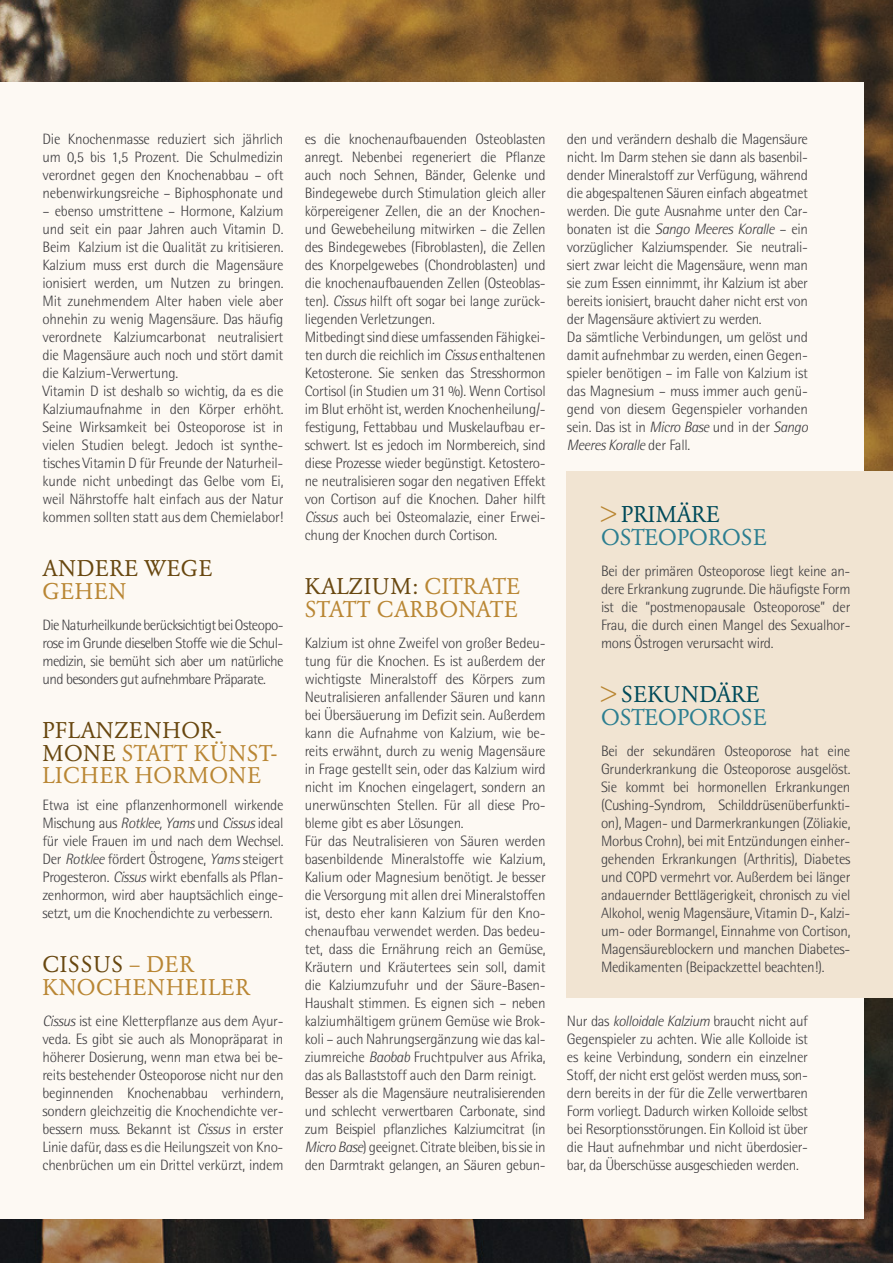
<style>
.page{position:relative;width:893px;height:1263px;background:#fff}
.page>*{position:absolute;margin:0;border:0;box-sizing:border-box;transform-origin:0 0}
.t1{font:22.5px/22.5px "Garamond BQ";letter-spacing:.02em;color:#b98633}
.t2{font:22.5px/22.5px "Garamond BQ";color:#2c7e90}
.t3{font:22.5px/22.5px "Garamond BQ";color:#b98633}
.t4{font:22.5px/22.5px "Garamond BQ";letter-spacing:.04em;color:#b98633}
.t5{font:22.5px "Garamond BQ";letter-spacing:.02em;color:#68470f}
.t6{font:300 15px/18px "AT Rotis Semi Sans";letter-spacing:-.02em;color:#3e3d40;text-align:justify}
.s1{color:#68470f}
.s2{font-style:italic}
.s3{color:#b98633}
.s4{color:#004a5a}
</style>
<div class="page">
<img style="left:0;top:0;width:893px;height:1263px">
<div style="left:0;top:82px;width:864px;height:1137px;background:#fdf9f3"></div>
<div style="left:567px;top:471px;width:326px;height:527px;background:#f1e4d2"></div>
<p class="t6" style="left:43px;top:131px;width:242px">Die Knochenmasse reduziert sich jährlich um 0,5 bis 1,5 Prozent. Die Schulmedizin verordnet gegen den Knochenabbau – oft nebenwirkungsreiche – Biphosphonate und</p>
<p class="t6" style="left:43px;top:203px;width:242px;text-align:left">– ebenso umstrittene – Hormone, Kalzium und seit ein paar Jahren auch Vitamin D.<br>Beim Kalzium ist die Qualität zu kritisieren.<br>Kalzium muss erst durch die Magensäure ionisiert werden, um Nutzen zu bringen.<br>Mit zunehmendem Alter haben viele aber ohnehin zu wenig Magensäure. Das häufig verordnete Kalziumcarbonat neutralisiert die Magensäure auch noch und stört damit die Kalzium-Verwertung.<br>Vitamin D ist deshalb so wichtig, da es die Kalziumaufnahme in den Körper erhöht.<br>Seine Wirksamkeit bei Osteoporose ist in vielen Studien belegt. Jedoch ist synthe&shy;tisches Vitamin D für Freunde der Naturheil&shy;kunde nicht unbedingt das Gelbe vom Ei, weil Nährstoffe halt einfach aus der Natur kommen sollten statt aus dem Chemielabor!</p>
<h1 class="t5" style="left:43px;top:556px;width:171px">ANDERE WEGE</h1>
<h1 class="t1" style="left:43px;top:580px;width:85px">GEHEN</h1>
<p class="t6" style="left:43px;top:617px;width:242px">Die Naturheilkunde berücksichtigt bei Osteopo&shy;rose im Grunde dieselben Stoffe wie die Schul&shy;medizin, sie bemüht sich aber um natürliche und besonders gut aufnehmbare Präparate.</p>
<h1 class="t1" style="left:43px;top:720px;width:236px"><span class="s1">PFLANZENHOR-<br>MONE</span> STATT KÜNST-<br>LICHER HORMONE</h1>
<p class="t6" style="left:43px;top:797px;width:242px">Etwa ist eine pflanzenhormonell wirkende Mischung aus <span class="s2">Rotklee, Yams</span> und <span class="s2">Cissus</span> ideal für viele Frauen im und nach dem Wechsel.<br>Der <span class="s2">Rotklee</span> fördert Östrogene, <span class="s2">Yams</span> steigert Progesteron. <span class="s2">Cissus</span> wirkt ebenfalls als Pflan&shy;zenhormon, wird aber hauptsächlich einge&shy;setzt, um die Knochendichte zu verbessern.</p>
<h1 class="t4" style="left:43px;top:954px;width:209px"><span class="s1">CISSUS</span> – DER<br>KNOCHENHEILER</h1>
<p class="t6" style="left:43px;top:1013px;width:242px"><span class="s2">Cissus</span> ist eine Kletterpflanze aus dem Ayur&shy;veda. Es gibt sie auch als Monopräparat in höherer Dosierung, wenn man etwa bei be&shy;reits bestehender Osteoporose nicht nur den beginnenden Knochenabbau verhindern, sondern gleichzeitig die Knochendichte ver&shy;bessern muss. Bekannt ist <span class="s2">Cissus</span> in erster Linie dafür, dass es die Heilungszeit von Kno&shy;chenbrüchen um ein Drittel verkürzt, indem</p>
<p class="t6" style="left:305px;top:131px;width:242px;text-align:left">es die knochenaufbauenden Osteoblasten anregt. Nebenbei regeneriert die Pflanze auch noch Sehnen, Bänder, Gelenke und Bindegewebe durch Stimulation gleich aller körpereigener Zellen, die an der Knochen&shy;und Gewebeheilung mitwirken – die Zellen des Bindegewebes (Fibroblasten), die Zellen des Knorpelgewebes (Chondroblasten) und die knochenaufbauenden Zellen (Osteoblas&shy;ten). <span class="s2">Cissus</span> hilft oft sogar bei lange zurück&shy;liegenden Verletzungen.<br>Mitbedingt sind diese umfassenden Fähigkei&shy;ten durch die reichlich im <span class="s2">Cissus</span> enthaltenen Ketosterone. Sie senken das Stresshormon Cortisol (in Studien um 31 %). Wenn Cortisol im Blut erhöht ist, werden Knochenheilung/- festigung, Fettabbau und Muskelaufbau er&shy;schwert. Ist es jedoch im Normbereich, sind diese Prozesse wieder begünstigt. Ketostero&shy;ne neutralisieren sogar den negativen Effekt von Cortison auf die Knochen. Daher hilft <span class="s2">Cissus</span> auch bei Osteomalazie, einer Erwei&shy;chung der Knochen durch Cortison.</p>
<h1 class="t3" style="left:305px;top:576px;width:217px"><span class="s1">KALZIUM:</span> CITRATE<br>STATT CARBONATE</h1>
<p class="t6" style="left:305px;top:635px;width:242px;text-align:left">Kalzium ist ohne Zweifel von großer Bedeu&shy;tung für die Knochen. Es ist außerdem der wichtigste Mineralstoff des Körpers zum Neutralisieren anfallender Säuren und kann bei Übersäuerung im Defizit sein. Außerdem kann die Aufnahme von Kalzium, wie be&shy;reits erwähnt, durch zu wenig Magensäure in Frage gestellt sein, oder das Kalzium wird nicht im Knochen eingelagert, sondern an unerwünschten Stellen. Für all diese Pro&shy;bleme gibt es aber Lösungen.<br>Für das Neutralisieren von Säuren werden basenbildende Mineralstoffe wie Kalzium, Kalium oder Magnesium benötigt. Je besser die Versorgung mit allen drei Mineralstoffen ist, desto eher kann Kalzium für den Kno&shy;chenaufbau verwendet werden. Das bedeu&shy;tet, dass die Ernährung reich an Gemüse, Kräutern und Kräutertees sein soll, damit die Kalziumzufuhr und der Säure-Basen-Haushalt stimmen. Es eignen sich – neben kalziumhältigem grünem Gemüse wie Brok&shy;koli – auch Nahrungsergänzung wie das kal&shy;ziumreiche <span class="s2">Baobab</span> Fruchtpulver aus Afrika, das als Ballaststoff auch den Darm reinigt.<br>Besser als die Magensäure neutralisierenden und schlecht verwertbaren Carbonate, sind zum Beispiel pflanzliches Kalziumcitrat (in <span class="s2">Micro Base</span>) geeignet. Citrate bleiben, bis sie in den Darmtrakt gelangen, an Säuren gebun-</p>
<p class="t6" style="left:567px;top:131px;width:242px;text-align:left">den und verändern deshalb die Magensäure nicht. Im Darm stehen sie dann als basenbil&shy;dender Mineralstoff zur Verfügung, während die abgespaltenen Säuren einfach abgeatmet werden. Die gute Ausnahme unter den Car&shy;bonaten ist die <span class="s2">Sango Meeres Koralle</span> – ein vorzüglicher Kalziumspender. Sie neutrali&shy;siert zwar leicht die Magensäure, wenn man sie zum Essen einnimmt, ihr Kalzium ist aber bereits ionisiert, braucht daher nicht erst von der Magensäure aktiviert zu werden.<br>Da sämtliche Verbindungen, um gelöst und damit aufnehmbar zu werden, einen Gegen&shy;spieler benötigen – im Falle von Kalzium ist das Magnesium – muss immer auch genü&shy;gend von diesem Gegenspieler vorhanden sein. Das ist in <span class="s2">Micro Base</span> und in der <span class="s2">Sango Meeres Koralle</span> der Fall.</p>
<h1 class="t2" style="left:601px;top:504px;width:167px"><span class="s3">&gt;</span> <span class="s4">PRIMÄRE<br></span>OSTEOPOROSE</h1>
<p class="t6" style="left:601px;top:563px;width:251px">Bei der primären Osteoporose liegt keine an&shy;dere Erkrankung zugrunde. Die häufigste Form ist die “postmenopausale Osteoporose” der Frau, die durch einen Mangel des Sexualhor&shy;mons Östrogen verursacht wird.</p>
<h1 class="t2" style="left:601px;top:684px;width:167px"><span class="s3">&gt;</span> <span class="s4">SEKUNDÄRE<br></span>OSTEOPOROSE</h1>
<p class="t6" style="left:601px;top:743px;width:251px">Bei der sekundären Osteoporose hat eine Grunderkrankung die Osteoporose ausgelöst.<br>Sie kommt bei hormonellen Erkrankungen (Cushing-Syndrom, Schilddrüsenüberfunkti&shy;on), Magen- und Darmerkrankungen (Zöliakie, Morbus Crohn), bei mit Entzündungen einher&shy;gehenden Erkrankungen (Arthritis), Diabetes und COPD vermehrt vor. Außerdem bei länger andauernder Bettlägerigkeit, chronisch zu viel Alkohol, wenig Magensäure, Vitamin D-, Kalzi&shy;um- oder Bormangel, Einnahme von Cortison, Magensäureblockern und manchen Diabetes-Medikamenten (Beipackzettel beachten!).</p>
<p class="t6" style="left:567px;top:1013px;width:242px">Nur das <span class="s2">kolloidale Kalzium</span> braucht nicht auf Gegenspieler zu achten. Wie alle Kolloide ist es keine Verbindung, sondern ein einzelner Stoff, der nicht erst gelöst werden muss, son&shy;dern bereits in der für die Zelle verwertbaren Form vorliegt. Dadurch wirken Kolloide selbst bei Resorptionsstörungen. Ein Kolloid ist über die Haut aufnehmbar und nicht überdosier&shy;bar, da Überschüsse ausgeschieden werden.</p>
</div>
